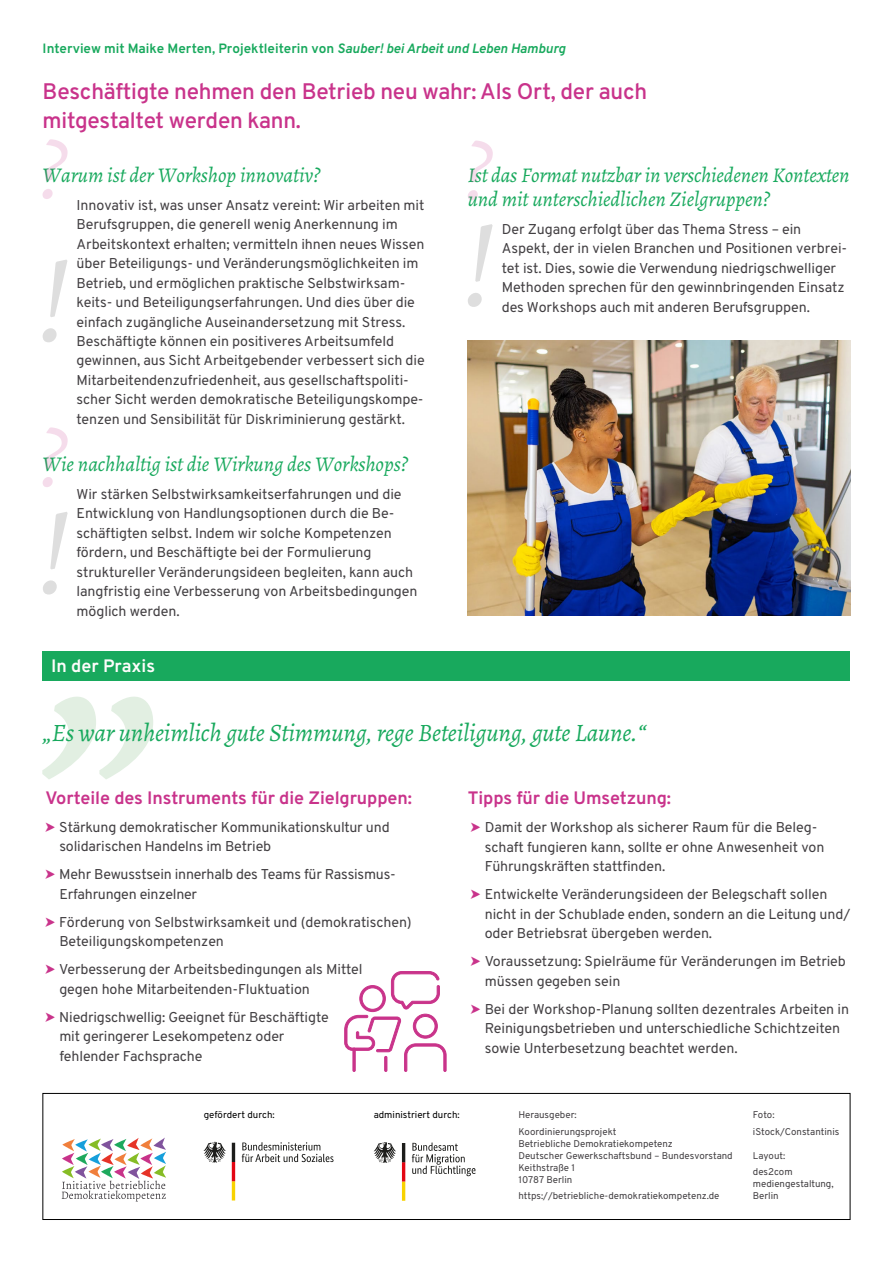
<style>
.page{position:relative;width:893px;height:1263px;background:#fff}
.page>*{position:absolute;margin:0;border:0;box-sizing:border-box;transform-origin:0 0}
.t1{font:25.2px "Alegreya Italic DGB";letter-spacing:-.01em;color:#18a95d}
.t2{font:600 22.5px/28.5px "Overpass";letter-spacing:-.01em;color:#c9338b}
.t3{font:21px/24px "Alegreya Italic DGB";letter-spacing:-.005em;color:#18a95d}
.t4{font:18px "Overpassed Bold DGB";letter-spacing:-.005em;color:#c9338b}
.t5{font:18px "Overpassed Bold DGB";color:#fdfcfb}
.t6{font:14.25px/19.5px "Overpass";letter-spacing:-.005em;color:#423f42}
.t7{font:14.25px/19.5px "Overpassed Regular DGB";letter-spacing:-.005em;color:#423f42}
.t8{font:700 13.5px "Overpass";color:#18a95d}
.t9{font:9.75px/12px "Overpassed Regular DGB";color:#423f42}
.t10{font:9.75px "Overpassed Regular DGB";color:#000}
.s1{font-style:italic}
.s2{color:#c9338b}
</style>
<div class="page">
<svg style="left:468px;top:141px;width:25px;height:59px"></svg>
<svg style="left:43px;top:139px;width:25px;height:60px"></svg>
<svg style="left:43px;top:427px;width:25px;height:60px"></svg>
<svg style="left:43px;top:512px;width:25px;height:82px"></svg>
<svg style="left:43px;top:260px;width:24px;height:82px"></svg>
<svg style="left:468px;top:224px;width:25px;height:83px"></svg>
<div style="left:43px;top:651px;width:807px;height:29px;background:#18a95d"></div>
<svg style="left:42px;top:696px;width:111px;height:83px"></svg>
<img style="left:468px;top:341px;width:382px;height:274px">
<div style="left:42px;top:1093px;width:808px;height:127px;border:1px solid #000"></div>
<svg style="left:242px;top:1142px;width:92px;height:20px"></svg>
<svg style="left:203px;top:1142px;width:23px;height:21px"></svg>
<svg style="left:232px;top:1143px;width:3px;height:57px"></svg>
<svg style="left:374px;top:1142px;width:22px;height:21px"></svg>
<svg style="left:402px;top:1143px;width:3px;height:58px"></svg>
<svg style="left:412px;top:1142px;width:64px;height:34px"></svg>
<svg style="left:62px;top:1137px;width:104px;height:64px"></svg>
<svg style="left:344px;top:971px;width:103px;height:101px"></svg>
<p class="t8" style="left:43px;top:40px;width:524px">Interview mit Maike Merten, Projektleiterin von <span class="s1">Sauber! bei Arbeit und Leben Hamburg</span></p>
<h2 class="t2" style="left:43px;top:77px;width:606px">Beschäftigte nehmen den Betrieb neu wahr: Als Ort, der auch mitgestaltet werden kann.</h2>
<h3 class="t3" style="left:43px;top:163px;width:279px">Warum ist der Workshop innovativ?</h3>
<p class="t6" style="left:77px;top:195px;width:350px">Innovativ ist, was unser Ansatz vereint: Wir arbeiten mit Berufsgruppen, die generell wenig Anerkennung im Arbeitskontext erhalten; vermitteln ihnen neues Wissen über Beteiligungs- und Veränderungsmöglichkeiten im Betrieb, und ermöglichen praktische Selbstwirksam&shy;keits- und Beteiligungserfahrungen. Und dies über die einfach zugängliche Auseinandersetzung mit Stress.<br>Beschäftigte können ein positiveres Arbeitsumfeld gewinnen, aus Sicht Arbeitgebender verbessert sich die Mitarbeitendenzufriedenheit, aus gesellschaftspoliti&shy;scher Sicht werden demokratische Beteiligungskompe&shy;tenzen und Sensibilität für Diskriminierung gestärkt.</p>
<h3 class="t3" style="left:43px;top:452px;width:367px">Wie nachhaltig ist die Wirkung des Workshops?</h3>
<p class="t6" style="left:77px;top:484px;width:342px">Wir stärken Selbstwirksamkeitserfahrungen und die Entwicklung von Handlungsoptionen durch die Be&shy;schäftigten selbst. Indem wir solche Kompetenzen fördern, und Beschäftigte bei der Formulierung struktureller Veränderungsideen begleiten, kann auch langfristig eine Verbesserung von Arbeitsbedingungen möglich werden.</p>
<p class="t5" style="left:51px;top:653px;width:106px">In der Praxis</p>
<h3 class="t3" style="left:468px;top:163px;width:384px">Ist das Format nutzbar in verschiedenen Kontexten und mit unterschiedlichen Zielgruppen?</h3>
<p class="t6" style="left:502px;top:219px;width:347px">Der Zugang erfolgt über das Thema Stress – ein Aspekt, der in vielen Branchen und Positionen verbrei&shy;tet ist. Dies, sowie die Verwendung niedrigschwelliger Methoden sprechen für den gewinnbringenden Einsatz des Workshops auch mit anderen Berufsgruppen.</p>
<h1 class="t1" style="left:42px;top:717px;width:604px">„Es war unheimlich gute Stimmung, rege Beteiligung, gute Laune.“</h1>
<p class="t4" style="left:46px;top:784px;width:368px">Vorteile des Instruments für die Zielgruppen:</p>
<p class="t7" style="left:59px;top:817px;width:332px;text-indent:-17px"><span class="s2">•</span>Stärkung demokratischer Kommunikationskultur und solidarischen Handelns im Betrieb</p>
<p class="t7" style="left:59px;top:864px;width:338px;text-indent:-17px"><span class="s2">•</span>Mehr Bewusstsein innerhalb des Teams für Rassismus-<br>Erfahrungen einzelner</p>
<p class="t7" style="left:59px;top:912px;width:354px;text-indent:-17px"><span class="s2">•</span>Förderung von Selbstwirksamkeit und (demokratischen)<br>Beteiligungskompetenzen</p>
<p class="t7" style="left:59px;top:959px;width:305px;text-indent:-17px"><span class="s2">•</span>Verbesserung der Arbeitsbedingungen als Mittel gegen hohe Mitarbeitenden-Fluktuation</p>
<p class="t7" style="left:59px;top:1007px;width:271px;text-indent:-17px"><span class="s2">•</span>Niedrigschwellig: Geeignet für Beschäftigte mit geringerer Lesekompetenz oder fehlender Fachsprache</p>
<p class="t4" style="left:468px;top:785px;width:205px">Tipps für die Umsetzung:</p>
<p class="t7" style="left:485px;top:817px;width:341px;text-indent:-17px"><span class="s2">•</span>Damit der Workshop als sicherer Raum für die Beleg&shy;schaft fungieren kann, sollte er ohne Anwesenheit von<br>Führungskräften stattfinden.</p>
<p class="t7" style="left:485px;top:884px;width:367px;text-indent:-17px"><span class="s2">•</span>Entwickelte Veränderungsideen der Belegschaft sollen nicht in der Schublade enden, sondern an die Leitung und/ oder Betriebsrat übergeben werden.</p>
<p class="t7" style="left:485px;top:951px;width:363px;text-indent:-17px"><span class="s2">•</span>Voraussetzung: Spielräume für Veränderungen im Betrieb müssen gegeben sein</p>
<p class="t7" style="left:485px;top:999px;width:366px;text-indent:-17px"><span class="s2">•</span>Bei der Workshop-Planung sollten dezentrales Arbeiten in<br>Reinigungsbetrieben und unterschiedliche Schichtzeiten sowie Unterbesetzung beachtet werden.</p>
<p class="t10" style="left:204px;top:1107px;width:72px">gefördert durch:</p>
<p class="t10" style="left:374px;top:1107px;width:88px">administriert durch:</p>
<p class="t9" style="left:518px;top:1107px;width:100px;line-height:16.2px">Herausgeber:<br>Koordinierungsprojekt</p>
<p class="t9" style="left:518px;top:1137px;width:216px">Betriebliche Demokratiekompetenz<br>Deutscher Gewerkschaftsbund – Bundesvorstand<br>Keithstraße 1<br>10787 Berlin</p>
<p class="t9" style="left:518px;top:1189px;width:203px">https://betriebliche-demokratiekompetenz.de</p>
<p class="t9" style="left:753px;top:1107px;width:88px;line-height:16.2px">Foto: iStock/Constantinis</p>
<p class="t9" style="left:753px;top:1147px;width:41px;line-height:16.2px">Layout: des2com</p>
<p class="t9" style="left:753px;top:1177px;width:82px">mediengestaltung,<br>Berlin</p>
</div>
